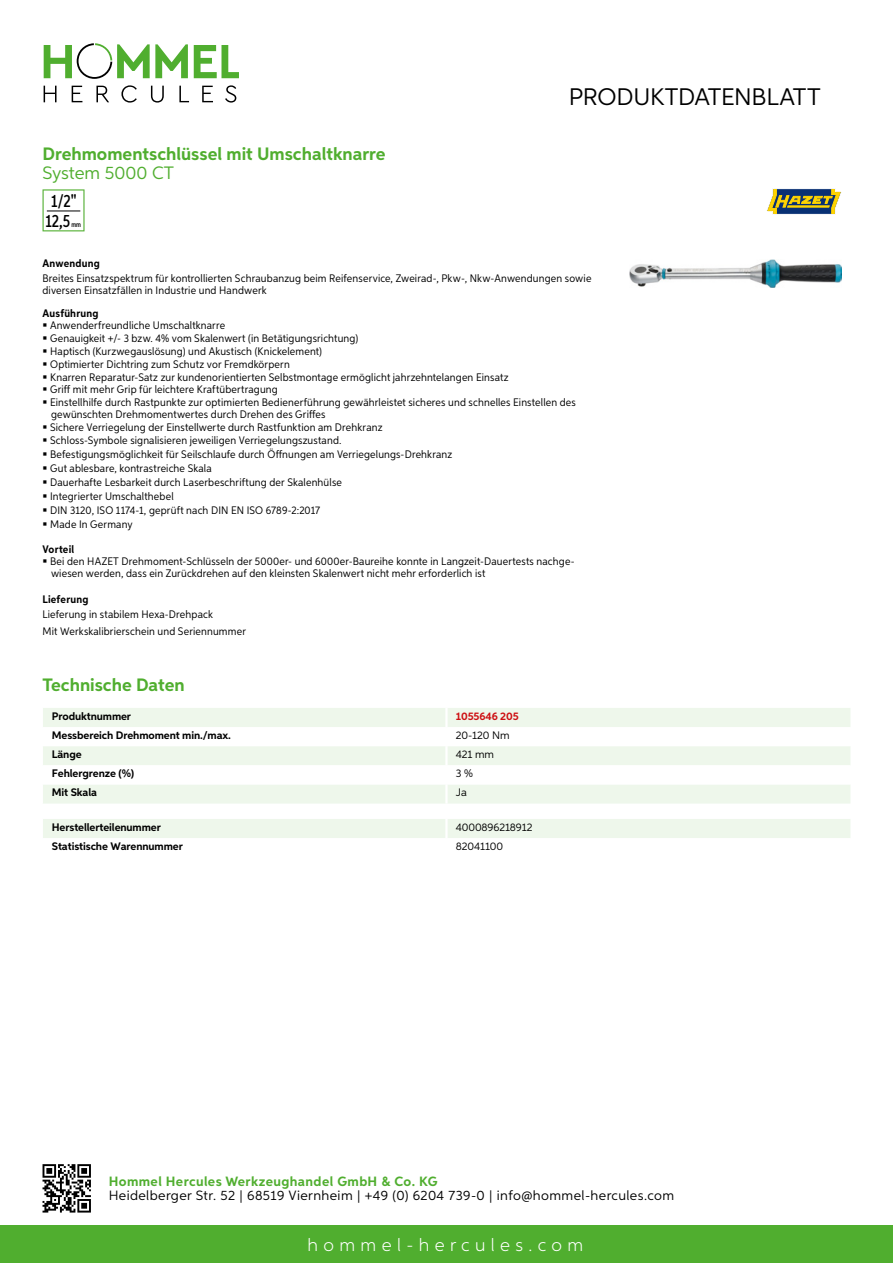
<style>
.page{position:relative;width:893px;height:1263px;background:#fff}
.page>*{position:absolute;margin:0;border:0;box-sizing:border-box;transform-origin:0 0}
.t1{font:24px "Aspira";letter-spacing:-.01em;color:#000}
.t2{font:700 18px "Aspira";color:#50ae2f}
.t3{font:300 18px "Aspira";letter-spacing:.3em;color:#fff}
.t4{font:18px "Aspira";color:#50ae2f}
.t5{font:500 17.85px/20.4px "Aspira XX Nar";color:#000;text-align:center}
.t6{font:13.5px "Aspira";letter-spacing:.03em;color:#000}
.t7{font:700 13.5px "Aspira";letter-spacing:.03em;color:#50ae2f}
.t8{font:10.95px/12.8px "Aspira Nar";letter-spacing:.015em;color:#000}
.t9{font:700 10.95px "Aspira";letter-spacing:-.01em;color:#000}
.t10{font:10.95px "Aspira";letter-spacing:-.01em;color:#000}
.t11{font:700 10.95px "Aspira Nar";letter-spacing:.02em;color:#000}
.t12{font:700 10.95px "Aspira";letter-spacing:-.01em;color:#cd1013}
.t13{font:500 7.35px "Aspira XX Nar";color:#000}
</style>
<div class="page">
<div style="left:0;top:1226px;width:893px;height:37px;background:#50ae2f"></div>
<svg style="left:43px;top:1164px;width:48px;height:48px"></svg>
<svg style="left:194px;top:45px;width:45px;height:33px"></svg>
<svg style="left:44px;top:43px;width:144px;height:36px"></svg>
<svg style="left:44px;top:86px;width:13px;height:16px"></svg>
<svg style="left:72px;top:86px;width:10px;height:16px"></svg>
<svg style="left:96px;top:86px;width:13px;height:16px"></svg>
<svg style="left:121px;top:85px;width:16px;height:18px"></svg>
<svg style="left:151px;top:86px;width:13px;height:17px"></svg>
<svg style="left:179px;top:86px;width:10px;height:16px"></svg>
<svg style="left:202px;top:86px;width:11px;height:16px"></svg>
<svg style="left:225px;top:85px;width:11px;height:18px"></svg>
<div style="left:43px;top:708px;width:807px;height:95px;background:#eef7eb"></div>
<svg style="left:43px;top:727px;width:807px;height:57px"></svg>
<hr style="left:445px;top:708px;width:3px;height:19px;background:#fff">
<hr style="left:445px;top:727px;width:3px;height:19px;background:#fff">
<hr style="left:445px;top:746px;width:3px;height:19px;background:#fff">
<hr style="left:445px;top:765px;width:3px;height:19px;background:#fff">
<hr style="left:445px;top:784px;width:3px;height:19px;background:#fff">
<div style="left:43px;top:819px;width:807px;height:19px;background:#eef7eb"></div>
<svg style="left:43px;top:189px;width:42px;height:42px"></svg>
<hr style="left:47px;top:211px;width:33px;height:1px;background:#000">
<img style="left:629px;top:259px;width:213px;height:29px">
<svg style="left:767px;top:188px;width:75px;height:26px;background:#818763"></svg>
<h2 class="t2" style="left:43px;top:142px;width:345px">Drehmomentschlüssel mit Umschaltknarre</h2>
<h2 class="t4" style="left:43px;top:162px;width:132px">System 5000 CT</h2>
<h3 class="t5" style="left:45px;top:191px;width:33px">1/2"<br>12,5</h3>
<p class="t13" style="left:71px;top:220px;width:11px">mm</p>
<h1 class="t1" style="left:569px;top:82px;width:253px">Produktdatenblatt</h1>
<p class="t11" style="left:43px;top:257px;width:59px">Anwendung</p>
<p class="t8" style="left:43px;top:273px;width:550px;line-height:12px">Breites Einsatzspektrum für kontrollierten Schraubanzug beim Reifenservice, Zweirad-, Pkw-, Nkw-Anwendungen sowie diversen Einsatzfällen in Industrie und Handwerk</p>
<p class="t11" style="left:43px;top:306px;width:58px">Ausführung</p>
<p class="t8" style="left:50px;top:319px;width:527px">Anwenderfreundliche Umschaltknarre<br>Genauigkeit +/- 3 bzw. 4% vom Skalenwert (in Betätigungsrichtung)<br>Haptisch (Kurzwegauslösung) und Akustisch (Knickelement)<br>Optimierter Dichtring zum Schutz vor Fremdkörpern<br>Knarren Reparatur-Satz zur kundenorientierten Selbstmontage ermöglicht jahrzehntelangen Einsatz<br>Griff mit mehr Grip für leichtere Kraftübertragung<br>Einstellhilfe durch Rastpunkte zur optimierten Bedienerführung gewährleistet sicheres und schnelles Einstellen des gewünschten Drehmomentwertes durch Drehen des Griffes<br>Sichere Verriegelung der Einstellwerte durch Rastfunktion am Drehkranz<br>Schloss-Symbole signalisieren jeweiligen Verriegelungszustand.</p>
<p class="t8" style="left:50px;top:447px;width:404px;line-height:14.1px">Befestigungsmöglichkeit für Seilschlaufe durch Öffnungen am Verriegelungs-Drehkranz Gut ablesbare, kontrastreiche Skala<br>Dauerhafte Lesbarkeit durch Laserbeschriftung der Skalenhülse<br>Integrierter Umschalthebel<br>DIN 3120, ISO 1174-1, geprüft nach DIN EN ISO 6789-2:2017<br>Made In Germany</p>
<p class="t11" style="left:43px;top:542px;width:33px">Vorteil</p>
<p class="t8" style="left:50px;top:555px;width:526px;line-height:12px">Bei den HAZET Drehmoment-Schlüsseln der 5000er- und 6000er-Baureihe konnte in Langzeit-Dauertests nachge&shy;wiesen werden, dass ein Zurückdrehen auf den kleinsten Skalenwert nicht mehr erforderlich ist</p>
<p class="t11" style="left:43px;top:592px;width:47px">Lieferung</p>
<p class="t8" style="left:43px;top:605px;width:205px;line-height:17.5px">Lieferung in stabilem Hexa-Drehpack<br>Mit Werkskalibrierschein und Seriennummer</p>
<h2 class="t2" style="left:43px;top:674px;width:144px">Technische Daten</h2>
<p class="t9" style="left:52px;top:709px;width:81px">Produktnummer</p>
<p class="t12" style="left:456px;top:709px;width:64px">1055646 205</p>
<p class="t9" style="left:52px;top:728px;width:181px">Messbereich Drehmoment min./max.</p>
<p class="t10" style="left:456px;top:728px;width:55px">20-120 N m</p>
<p class="t9" style="left:52px;top:748px;width:31px">Länge</p>
<p class="t10" style="left:456px;top:748px;width:40px">421 mm</p>
<p class="t9" style="left:52px;top:767px;width:84px">Fehlergrenze (%)</p>
<p class="t10" style="left:456px;top:767px;width:19px">3 %</p>
<p class="t9" style="left:52px;top:786px;width:47px">Mit Skala</p>
<p class="t10" style="left:456px;top:786px;width:13px">Ja</p>
<p class="t9" style="left:52px;top:820px;width:111px">Herstellerteilenummer</p>
<p class="t10" style="left:456px;top:820px;width:78px">4000896218912</p>
<p class="t9" style="left:52px;top:839px;width:132px">Statistische Warennummer</p>
<p class="t10" style="left:456px;top:840px;width:49px">82041100</p>
<p class="t7" style="left:109px;top:1172px;width:330px">Hommel Hercules Werkzeughandel GmbH &amp; Co. KG</p>
<p class="t6" style="left:109px;top:1187px;width:567px">Heidelberger Str. 52 | 68519 Viernheim | +49 (0) 6204 739-0 | info@hommel-hercules.com</p>
<h2 class="t3" style="left:307px;top:1234px;width:277px">hommel-hercules.com</h2>
</div>
